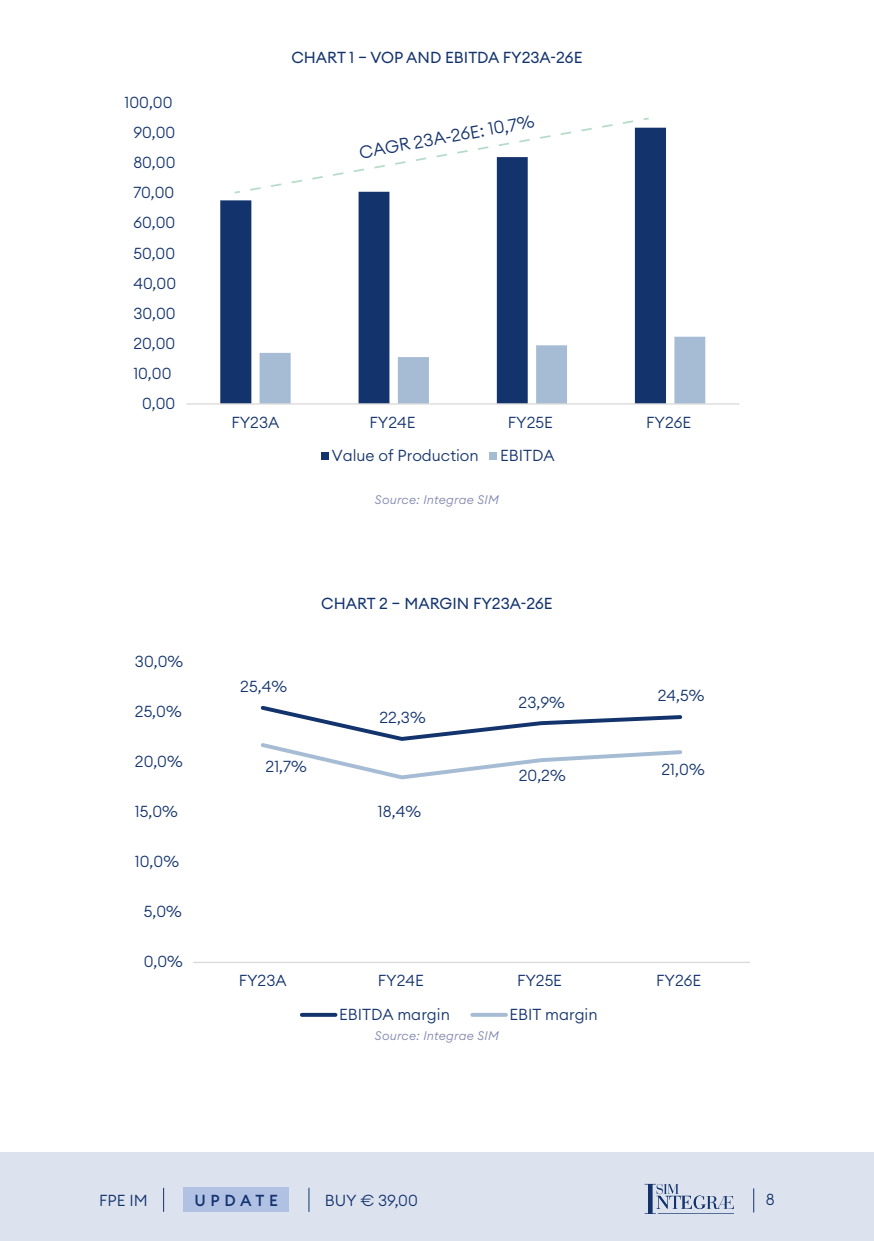
<style>
.page{position:relative;width:874px;height:1241px;background:#fff}
.page>*{position:absolute;margin:0;border:0;box-sizing:border-box;transform-origin:0 0}
.t1{font:300 17.5px "Euclid Circular A";color:#13336d}
.t2{font:300 15.75px "Euclid Circular A";letter-spacing:.005em;color:#13336d}
.t3{font:15.75px "Euclid Circular A";color:#13336d}
.t4{font:500 15.75px "Euclid Circular A";letter-spacing:.3em;color:#13336d}
.t5{font:italic 300 12.25px "Euclid Circular A";letter-spacing:.02em;color:#8186af}
</style>
<div class="page">
<div style="left:0;top:1152px;width:873px;height:88px;background:#dde3ee"></div>
<svg style="left:163px;top:1187px;width:1px;height:24px"></svg>
<div style="left:183px;top:1187px;width:106px;height:24px;background:#b1c1e4"></div>
<svg style="left:308px;top:1187px;width:1px;height:24px"></svg>
<svg style="left:644px;top:1183px;width:89px;height:30px"></svg>
<svg style="left:220px;top:128px;width:445px;height:275px"></svg>
<svg style="left:259px;top:336px;width:446px;height:67px"></svg>
<hr style="left:186px;top:403px;width:553px;height:1px;background:#d9d9d9">
<div style="left:320px;top:452px;width:8px;height:8px;background:#13336d"></div>
<div style="left:489px;top:452px;width:7px;height:8px;background:#a5bcd4"></div>
<hr style="left:193px;top:961px;width:556px;height:1px;background:#d9d9d9">
<svg style="left:260px;top:706px;width:423px;height:74px"></svg>
<svg style="left:302px;top:1012px;width:33px;height:4px"></svg>
<svg style="left:472px;top:1012px;width:33px;height:4px"></svg>
<p class="t2" style="left:124px;top:92px;width:49px">100,00</p>
<p class="t2" style="left:133px;top:122px;width:43px">90,00</p>
<p class="t2" style="left:133px;top:152px;width:44px">80,00</p>
<p class="t2" style="left:133px;top:182px;width:43px">70,00</p>
<p class="t2" style="left:133px;top:213px;width:43px">60,00</p>
<p class="t2" style="left:133px;top:243px;width:43px">50,00</p>
<p class="t2" style="left:133px;top:273px;width:44px">40,00</p>
<p class="t2" style="left:133px;top:303px;width:44px">30,00</p>
<p class="t2" style="left:133px;top:333px;width:43px">20,00</p>
<p class="t2" style="left:133px;top:363px;width:40px">10,00</p>
<p class="t2" style="left:142px;top:393px;width:35px">0,00</p>
<p class="t2" style="left:135px;top:650px;width:50px">30,0%</p>
<p class="t2" style="left:135px;top:700px;width:48px">25,0%</p>
<p class="t2" style="left:135px;top:751px;width:49px">20,0%</p>
<p class="t2" style="left:135px;top:801px;width:44px">15,0%</p>
<p class="t2" style="left:135px;top:851px;width:45px">10,0%</p>
<p class="t2" style="left:144px;top:901px;width:39px">5,0%</p>
<p class="t2" style="left:144px;top:951px;width:41px">0,0%</p>
<p class="t3" style="left:291px;top:47px;width:292px">CHART 1 – VOP AND EBITDA FY23A-26E</p>
<p class="t1" style="left:357px;top:141px;width:179px;rotate:-10deg">CAGR 23A-26E: 10,7%</p>
<p class="t2" style="left:231px;top:412px;width:49px">FY23A</p>
<p class="t2" style="left:369px;top:412px;width:47px">FY24E</p>
<p class="t2" style="left:507px;top:412px;width:46px">FY25E</p>
<p class="t2" style="left:645px;top:412px;width:46px">FY26E</p>
<p class="t2" style="left:331px;top:445px;width:148px">Value of Production</p>
<p class="t2" style="left:500px;top:445px;width:56px">EBITDA</p>
<p class="t5" style="left:375px;top:492px;width:125px">Source: Integrae SIM</p>
<p class="t3" style="left:321px;top:593px;width:233px">CHART 2 – MARGIN FY23A-26E</p>
<p class="t2" style="left:240px;top:676px;width:48px">25,4%</p>
<p class="t2" style="left:265px;top:756px;width:43px">21,7%</p>
<p class="t2" style="left:379px;top:707px;width:48px">22,3%</p>
<p class="t2" style="left:377px;top:801px;width:45px">18,4%</p>
<p class="t2" style="left:518px;top:691px;width:48px">23,9%</p>
<p class="t2" style="left:657px;top:685px;width:48px">24,5%</p>
<p class="t2" style="left:518px;top:765px;width:48px">20,2%</p>
<p class="t2" style="left:661px;top:759px;width:45px">21,0%</p>
<p class="t2" style="left:238px;top:970px;width:49px">FY23A</p>
<p class="t2" style="left:377px;top:970px;width:47px">FY24E</p>
<p class="t2" style="left:516px;top:970px;width:46px">FY25E</p>
<p class="t2" style="left:655px;top:970px;width:46px">FY26E</p>
<p class="t2" style="left:339px;top:1003px;width:112px">EBITDA margin</p>
<p class="t2" style="left:509px;top:1003px;width:90px">EBIT margin</p>
<p class="t5" style="left:375px;top:1027px;width:125px">Source: Integrae SIM</p>
<p class="t2" style="left:99px;top:1189px;width:50px">FPE IM</p>
<p class="t4" style="left:194px;top:1190px;width:85px">UPDATE</p>
<p class="t2" style="left:325px;top:1189px;width:94px">BUY € 39,00</p>
<p class="t2" style="left:765px;top:1188px;width:10px">8</p>
</div>
